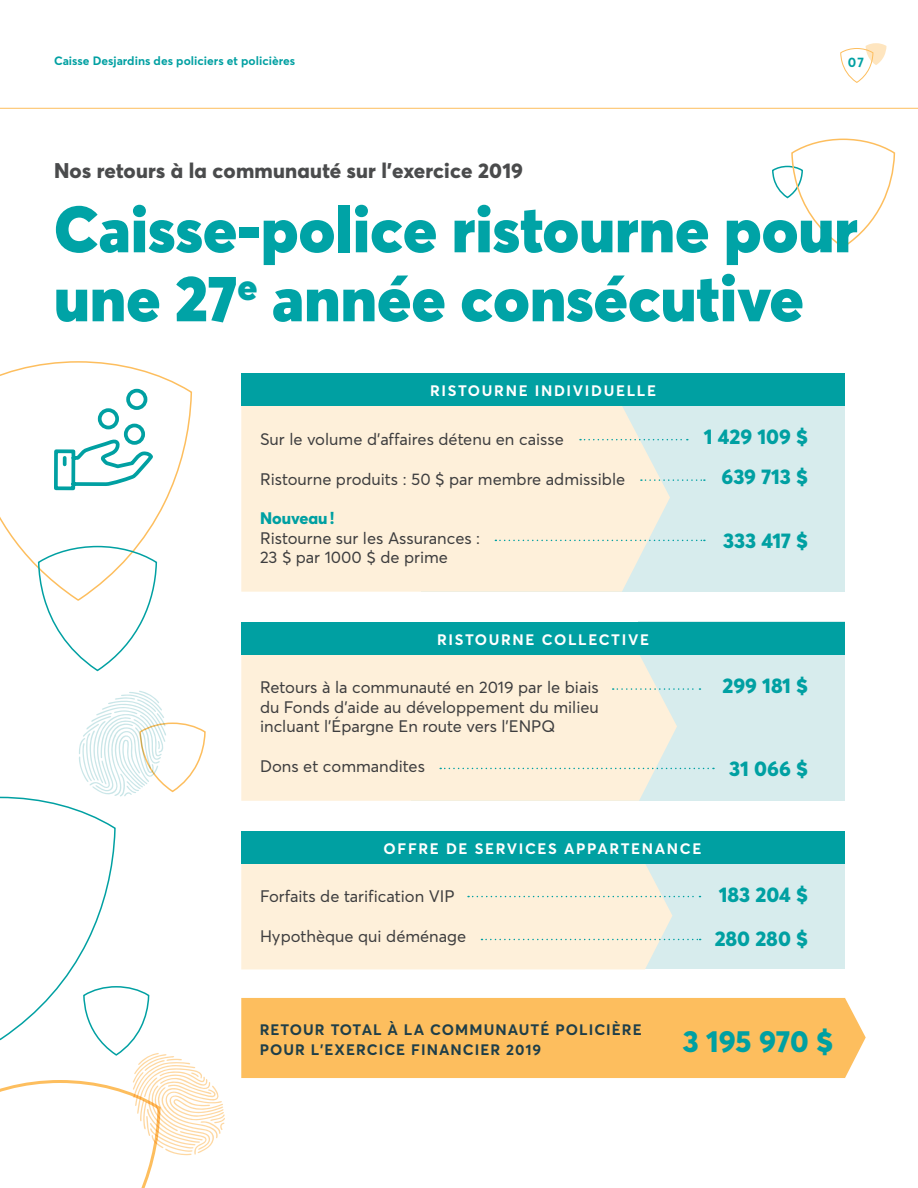
<style>
.page{position:relative;width:918px;height:1188px;background:#fff}
.page>*{position:absolute;margin:0;border:0;box-sizing:border-box;transform-origin:0 0}
._01-titre{font:900 64.5px/69px "Averta";color:#00a3a6}
._00_Texte_courant{font:800 30.3px "Averta";letter-spacing:-.005em;color:#00a0a2}
._00_Texte_courant-2{font:800 21px "Averta";color:#00a0a2}
._02_SousTitre_1{font:800 21px "Averta";letter-spacing:.01em;color:#4a4b4c}
._00_Texte_courant-3{font:16.5px/19.5px "Averta";color:#3e3e3f;text-align:justify}
._03_SousTitre_2{font:700 15px "Averta";letter-spacing:.11em;color:#fff}
._03_SousTitre_2-2{font:700 15px/19.5px "Averta";letter-spacing:.07em;color:#1e3e49}
.t1{font:700 13.5px "Averta";color:#00a0a2}
.t2{font:700 12px "Averta";color:#00a0a2}
.s1{font-weight:800;color:#00a0a2}
</style>
<div class="page">
<div style="left:465px;top:863px;width:380px;height:106px;background:#d7eced"></div>
<div style="left:241px;top:864px;width:431px;height:105px;background:#fef0da"></div>
<div style="left:241px;top:998px;width:625px;height:80px;background:#fdbe5e"></div>
<div style="left:422px;top:406px;width:423px;height:186px;background:#d7eced"></div>
<div style="left:411px;top:654px;width:434px;height:147px;background:#d7eced"></div>
<div style="left:241px;top:406px;width:429px;height:186px;background:#fef0da"></div>
<div style="left:241px;top:655px;width:436px;height:146px;background:#fef0da"></div>
<svg style="left:0;top:361px;width:192px;height:206px"></svg>
<svg style="left:37px;top:545px;width:121px;height:127px"></svg>
<svg style="left:772px;top:138px;width:124px;height:110px"></svg>
<div style="left:241px;top:831px;width:604px;height:33px;background:#00a0a2"></div>
<svg style="left:481px;top:939px;width:220px;height:1px"></svg>
<svg style="left:468px;top:896px;width:232px;height:1px"></svg>
<div style="left:241px;top:622px;width:604px;height:33px;background:#00a0a2"></div>
<svg style="left:613px;top:688px;width:87px;height:2px"></svg>
<svg style="left:440px;top:768px;width:274px;height:1px"></svg>
<div style="left:241px;top:374px;width:604px;height:32px;background:#00a0a2"></div>
<svg style="left:580px;top:439px;width:108px;height:1px"></svg>
<svg style="left:641px;top:479px;width:64px;height:2px"></svg>
<svg style="left:495px;top:540px;width:210px;height:1px"></svg>
<svg style="left:840px;top:43px;width:47px;height:40px"></svg>
<hr style="left:0;top:108px;width:918px;height:1px;background:#fdbe5e">
<svg style="left:52px;top:387px;width:103px;height:105px"></svg>
<svg style="left:0;top:690px;width:225px;height:498px"></svg>
<p class="t2" style="left:54px;top:54px;width:243px">Caisse Desjardins des policiers et policières</p>
<p class="_02_SousTitre_1" style="left:54px;top:157px;width:471px">Nos retours à la communauté sur l’exercice 2019</p>
<p class="t1" style="left:848px;top:53px;width:18px">07</p>
<p class="_01-titre" style="left:54px;top:194px;width:805px">Caisse-police ristourne pour une 27<sup>e</sup> année consécutive</p>
<p class="_03_SousTitre_2" style="left:430px;top:381px;width:227px">RISTOURNE INDIVIDUELLE</p>
<p class="_00_Texte_courant-3" style="left:260px;top:429px;width:305px">Sur le volume d’affaires détenu en caisse</p>
<p class="_00_Texte_courant-3" style="left:260px;top:469px;width:367px">Ristourne produits : 50 $ par membre admissible</p>
<p class="_00_Texte_courant-3" style="left:260px;top:509px;width:222px;text-align:left"><span class="s1">Nouveau !<br></span>Ristourne sur les Assurances :<br>23 $ par 1000 $ de prime</p>
<p class="_03_SousTitre_2" style="left:437px;top:630px;width:214px">RISTOURNE COLLECTIVE</p>
<p class="_00_Texte_courant-3" style="left:260px;top:677px;width:340px">Retours à la communauté en 2019 par le biais du Fonds d’aide au développement du milieu incluant l’Épargne En route vers l’ENPQ</p>
<p class="_00_Texte_courant-3" style="left:260px;top:756px;width:166px">Dons et commandites</p>
<p class="_00_Texte_courant-2" style="left:704px;top:424px;width:105px">1 429 109 $</p>
<p class="_00_Texte_courant-2" style="left:722px;top:463px;width:88px">639 713 $</p>
<p class="_00_Texte_courant-2" style="left:723px;top:527px;width:86px">333 417 $</p>
<p class="_00_Texte_courant-2" style="left:722px;top:672px;width:87px">299 181 $</p>
<p class="_00_Texte_courant-2" style="left:729px;top:755px;width:80px">31 066 $</p>
<p class="_03_SousTitre_2" style="left:384px;top:839px;width:319px">OFFRE DE SERVICES APPARTENANCE</p>
<p class="_00_Texte_courant-3" style="left:260px;top:887px;width:196px">Forfaits de tarification VIP</p>
<p class="_00_Texte_courant-3" style="left:260px;top:926px;width:208px">Hypothèque qui déménage</p>
<p class="_00_Texte_courant-2" style="left:719px;top:881px;width:91px">183 204 $</p>
<p class="_00_Texte_courant-2" style="left:715px;top:925px;width:95px">280 280 $</p>
<p class="_03_SousTitre_2-2" style="left:260px;top:1020px;width:384px">RETOUR TOTAL À LA COMMUNAUTÉ POLICIÈRE<br>POUR L’EXERCICE FINANCIER 2019</p>
<p class="_00_Texte_courant" style="left:683px;top:1022px;width:152px">3 195 970 $</p>
</div>
